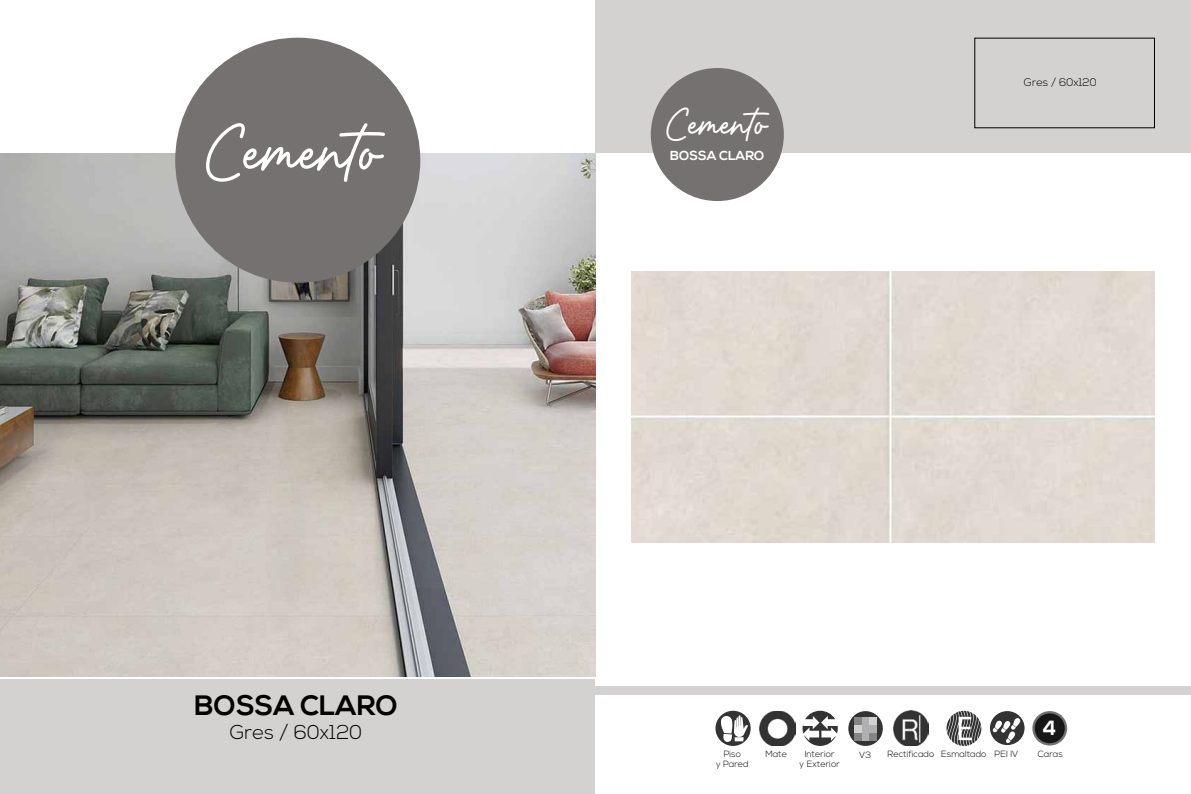
<style>
.page{position:relative;width:1191px;height:794px;background:#fff}
.page>*{position:absolute;margin:0;border:0;box-sizing:border-box;transform-origin:0 0}
.t1{font:75px "Renika";color:#fff}
.t2{font:43px "Renika";color:#fff}
.t3{font:700 28px "Nexa";letter-spacing:.005em;color:#000}
.t4{font:700 20.5px "Nexa";color:#fff}
.t5{font:300 20px "Nexa";color:#000}
.t6{font:700 13px "Nexa";letter-spacing:.005em;color:#fff}
.t7{font:300 11px "Nexa";color:#000}
.t8{font:300 9px/10px "Nexa";color:#000;text-align:center}
</style>
<div class="page">
<svg style="left:848px;top:711px;width:34px;height:35px"></svg>
<div style="left:854px;top:725px;width:7px;height:7px;background:#d4d1d1"></div>
<div style="left:862px;top:725px;width:7px;height:7px;background:#b0b0b3"></div>
<div style="left:869px;top:725px;width:7px;height:7px;background:#b0b0b3"></div>
<div style="left:854px;top:733px;width:7px;height:7px;background:#858585"></div>
<div style="left:862px;top:733px;width:7px;height:7px;background:#b0b0b3"></div>
<div style="left:869px;top:733px;width:7px;height:7px;background:#858585"></div>
<div style="left:854px;top:717px;width:7px;height:7px;background:#858585"></div>
<div style="left:862px;top:717px;width:7px;height:7px;background:#b0b0b3"></div>
<div style="left:869px;top:717px;width:7px;height:7px;background:#d4d1d1"></div>
<svg style="left:990px;top:711px;width:34px;height:34px"></svg>
<svg style="left:802px;top:710px;width:35px;height:36px"></svg>
<div style="left:595px;top:0;width:596px;height:152px;background:#d4d1d1"></div>
<div style="left:595px;top:686px;width:596px;height:8px;background:#d4d1d1"></div>
<div style="left:651px;top:68px;width:133px;height:133px;background:#767171;border-radius:50%"></div>
<img style="left:759px;top:711px;width:36px;height:35px">
<img style="left:893px;top:710px;width:35px;height:36px">
<svg style="left:946px;top:711px;width:35px;height:35px"></svg>
<svg style="left:715px;top:710px;width:35px;height:36px"></svg>
<svg style="left:1032px;top:711px;width:35px;height:34px"></svg>
<div style="left:974px;top:38px;width:181px;height:90px;border:1px solid #000"></div>
<div style="left:632px;top:271px;width:523px;height:271px;background:#e1d9d1"></div>
<img style="left:0;top:154px;width:595px;height:522px">
<div style="left:175px;top:38px;width:245px;height:245px;background:#767171;border-radius:50%"></div>
<div style="left:0;top:679px;width:595px;height:115px;background:#d4d1d1"></div>
<h1 class="t1" style="left:202px;top:113px;width:180px">Cemento</h1>
<h3 class="t3" style="left:194px;top:689px;width:205px">BOSSA CLARO</h3>
<h3 class="t5" style="left:230px;top:721px;width:134px">Gres / 60x120</h3>
<h2 class="t2" style="left:664px;top:102px;width:104px">Cemento</h2>
<h3 class="t6" style="left:670px;top:148px;width:96px">BOSSA CLARO</h3>
<p class="t7" style="left:1024px;top:76px;width:74px">Gres / 60x120</p>
<h3 class="t4" style="left:1042px;top:716px;width:15px">4</h3>
<p class="t8" style="left:716px;top:749px;width:34px">Piso<br>y Pared</p>
<p class="t8" style="left:859px;top:750px;width:13px">V3</p>
<p class="t8" style="left:1037px;top:749px;width:27px">Caras</p>
<p class="t8" style="left:765px;top:749px;width:23px">Mate</p>
<p class="t8" style="left:887px;top:749px;width:101px">Rectificado Esmaltado</p>
<p class="t8" style="left:804px;top:749px;width:31px">Interior</p>
<p class="t8" style="left:994px;top:749px;width:25px">PEI IV</p>
<p class="t8" style="left:799px;top:759px;width:42px">y Exterior</p>
</div>
